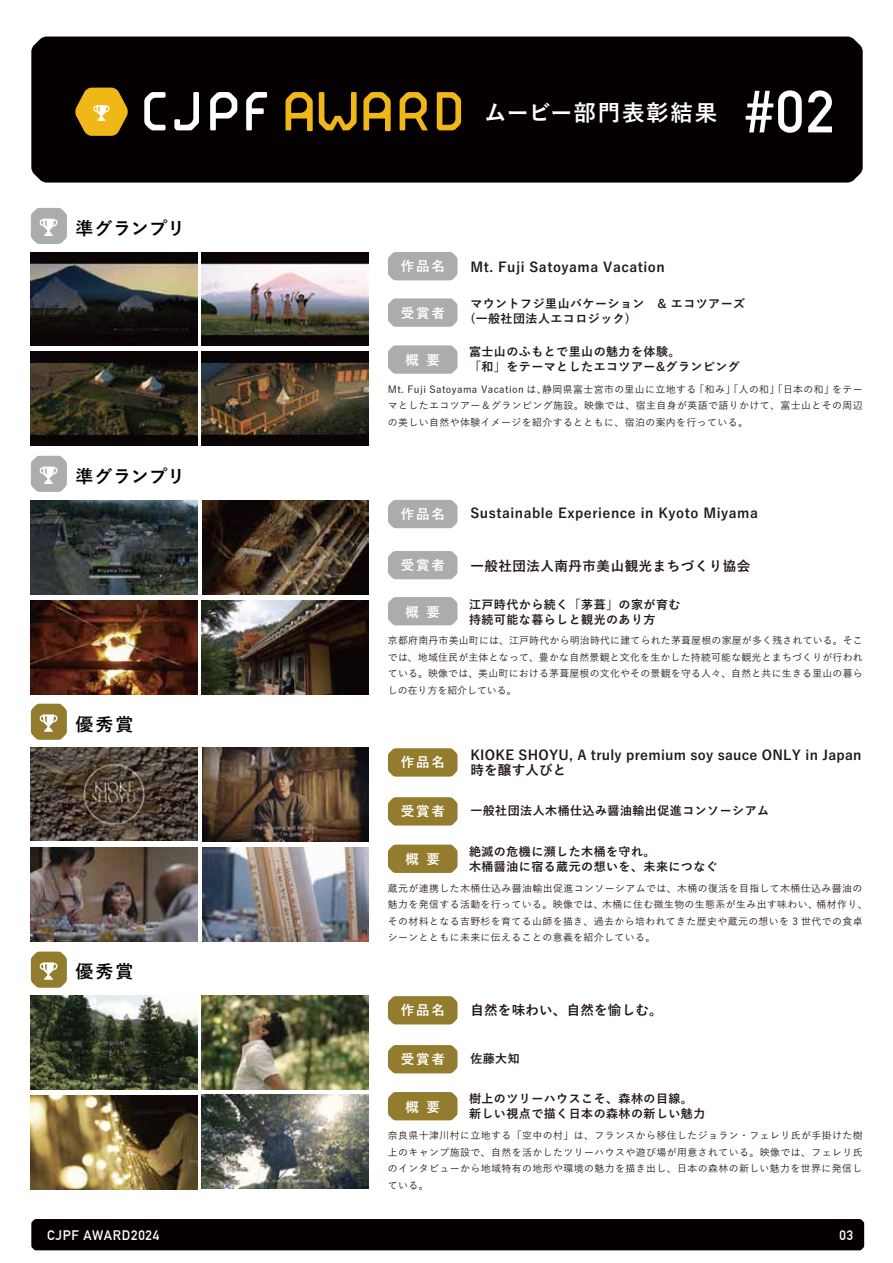
<style>
.page{position:relative;width:893px;height:1263px;background:#fff}
.page>*{position:absolute;margin:0;border:0;box-sizing:border-box;transform-origin:0 0}
.t1{font:700 58.5px "DIN Alternate";color:#fff}
.t2{font:700 22.5px "Yu Go";letter-spacing:.08em;color:#fff}
.t3{font:700 18px "Yu Go";letter-spacing:.03em;color:#040000}
.t4{font:700 13.5px "Yu Go";letter-spacing:.04em;color:#221815}
.t5{font:700 13.5px/15px "Yu Go";letter-spacing:.02em;color:#221815}
.t6{font:700 13.5px "Yu Go";letter-spacing:.14em;color:#fff}
.t7{font:700 13.5px "DIN Alternate";letter-spacing:.06em;color:#fff}
.t8{font:700 12px/15px "Yu Go";letter-spacing:.04em;color:#221815}
.t9{font:500 9.9px/16.5px "Yu Go";letter-spacing:.04em;color:#221815;text-align:justify}
</style>
<div class="page">
<div style="left:31px;top:37px;width:832px;height:146px;background:#040000"></div>
<svg style="left:144px;top:92px;width:22px;height:38px"></svg>
<svg style="left:174px;top:92px;width:25px;height:38px"></svg>
<svg style="left:210px;top:92px;width:27px;height:38px"></svg>
<svg style="left:246px;top:92px;width:21px;height:38px"></svg>
<svg style="left:75px;top:88px;width:53px;height:48px;background:#be941d"></svg>
<svg style="left:319px;top:92px;width:38px;height:38px"></svg>
<svg style="left:400px;top:92px;width:28px;height:38px"></svg>
<svg style="left:437px;top:92px;width:24px;height:38px"></svg>
<svg style="left:286px;top:92px;width:27px;height:39px"></svg>
<svg style="left:363px;top:92px;width:28px;height:39px"></svg>
<svg style="left:31px;top:208px;width:36px;height:36px"></svg>
<div style="left:388px;top:252px;width:69px;height:28px;background:#acacac"></div>
<svg style="left:388px;top:298px;width:69px;height:29px;background:#b0b0b0"></svg>
<svg style="left:388px;top:345px;width:69px;height:29px;background:#b0b0b0"></svg>
<svg style="left:31px;top:456px;width:36px;height:36px"></svg>
<svg style="left:31px;top:704px;width:36px;height:36px"></svg>
<svg style="left:31px;top:951px;width:36px;height:37px"></svg>
<div style="left:31px;top:1219px;width:833px;height:31px;background:#040000"></div>
<div style="left:388px;top:500px;width:69px;height:28px;background:#acacac"></div>
<div style="left:388px;top:551px;width:69px;height:28px;background:#acacac"></div>
<div style="left:388px;top:597px;width:69px;height:28px;background:#acacac"></div>
<svg style="left:388px;top:748px;width:69px;height:29px;background:#988338"></svg>
<div style="left:388px;top:797px;width:69px;height:28px;background:#937c2d"></div>
<div style="left:388px;top:845px;width:69px;height:28px;background:#937c2d"></div>
<div style="left:388px;top:996px;width:69px;height:28px;background:#937c2d"></div>
<svg style="left:388px;top:1045px;width:69px;height:28px;background:#968033"></svg>
<div style="left:388px;top:1092px;width:69px;height:28px;background:#937c2d"></div>
<img style="left:31px;top:252px;width:166px;height:94px">
<img style="left:202px;top:252px;width:166px;height:94px">
<img style="left:31px;top:352px;width:166px;height:93px">
<img style="left:202px;top:352px;width:166px;height:93px">
<img style="left:31px;top:501px;width:166px;height:93px">
<img style="left:31px;top:600px;width:166px;height:94px">
<img style="left:202px;top:600px;width:166px;height:94px">
<img style="left:202px;top:501px;width:167px;height:93px">
<img style="left:31px;top:996px;width:166px;height:93px">
<img style="left:202px;top:996px;width:166px;height:93px">
<img style="left:31px;top:1095px;width:166px;height:94px">
<img style="left:202px;top:1095px;width:166px;height:93px">
<img style="left:31px;top:747px;width:166px;height:94px">
<img style="left:202px;top:748px;width:167px;height:94px">
<img style="left:31px;top:848px;width:166px;height:93px">
<img style="left:202px;top:848px;width:167px;height:93px">
<h3 class="t3" style="left:75px;top:218px;width:111px">準グランプリ</h3>
<h3 class="t3" style="left:75px;top:466px;width:111px">準グランプリ</h3>
<h3 class="t3" style="left:75px;top:714px;width:60px">優秀賞</h3>
<h3 class="t3" style="left:75px;top:962px;width:60px">優秀賞</h3>
<h2 class="t2" style="left:484px;top:100px;width:235px">ムービー部門表彰結果</h2>
<h1 class="t1" style="left:745px;top:67px;width:90px">#02</h1>
<h3 class="t6" style="left:401px;top:259px;width:46px">作品名</h3>
<h3 class="t6" style="left:401px;top:305px;width:46px">受賞者</h3>
<h3 class="t6" style="left:406px;top:352px;width:36px">概 要</h3>
<h3 class="t4" style="left:470px;top:260px;width:196px">Mt. Fuji Satoyama Vacation</h3>
<p class="t8" style="left:470px;top:296px;width:276px">マウントフジ里山バケーション　&amp; エコツアーズ(一般社団法人エコロジック)</p>
<p class="t8" style="left:469px;top:344px;width:272px">富士山のふもとで里山の魅力を体験。<br>「和」をテーマとしたエコツアー&amp;グランピング</p>
<p class="t9" style="left:388px;top:379px;width:476px">Mt. Fuji Satoyama Vacation は、静岡県富士宮市の里山に立地する「和み」「人の和」「日本の和」をテーマとしたエコツアー＆グランピング施設。映像では、宿主自身が英語で語りかけて、富士山とその周辺の美しい自然や体験イメージを紹介するとともに、宿泊の案内を行っている。</p>
<h3 class="t6" style="left:401px;top:506px;width:46px">作品名</h3>
<h3 class="t6" style="left:401px;top:557px;width:46px">受賞者</h3>
<h3 class="t6" style="left:406px;top:604px;width:36px">概 要</h3>
<h3 class="t4" style="left:470px;top:506px;width:289px">Sustainable Experience in Kyoto Miyama</h3>
<h3 class="t4" style="left:470px;top:558px;width:282px">一般社団法人南丹市美山観光まちづくり協会</h3>
<p class="t8" style="left:469px;top:598px;width:213px">江戸時代から続く「茅葺」の家が育む持続可能な暮らしと観光のあり方</p>
<p class="t9" style="left:388px;top:631px;width:476px">京都府南丹市美山町には、江戸時代から明治時代に建てられた茅葺屋根の家屋が多く残されている。そこでは、地域住民が主体となって、豊かな自然景観と文化を生かした持続可能な観光とまちづくりが行われている。映像では、美山町における茅葺屋根の文化やその景観を守る人々、自然と共に生きる里山の暮らしの在り方を紹介している。</p>
<h3 class="t6" style="left:401px;top:755px;width:46px">作品名</h3>
<h3 class="t6" style="left:401px;top:804px;width:46px">受賞者</h3>
<h3 class="t6" style="left:406px;top:851px;width:36px">概 要</h3>
<h3 class="t5" style="left:470px;top:748px;width:393px">KIOKE SHOYU, A truly premium soy sauce ONLY in Japan時を醸す人びと</h3>
<p class="t8" style="left:470px;top:804px;width:300px">一般社団法人木桶仕込み醤油輸出促進コンソーシアム</p>
<p class="t8" style="left:469px;top:844px;width:250px">絶滅の危機に瀕した木桶を守れ。<br>木桶醤油に宿る蔵元の想いを、未来につなぐ</p>
<p class="t9" style="left:388px;top:879px;width:481px;text-align:left">蔵元が連携した木桶仕込み醤油輸出促進コンソーシアムでは、木桶の復活を目指して木桶仕込み醤油の魅力を発信する活動を行っている。映像では、木桶に住む微生物の生態系が生み出す味わい、桶材作り、その材料となる吉野杉を育てる山師を描き、過去から培われてきた歴史や蔵元の想いを 3 世代での食卓シーンとともに未来に伝えることの意義を紹介している。</p>
<h3 class="t6" style="left:401px;top:1003px;width:46px">作品名</h3>
<h3 class="t6" style="left:401px;top:1051px;width:46px">受賞者</h3>
<h3 class="t6" style="left:406px;top:1099px;width:36px">概 要</h3>
<h3 class="t5" style="left:470px;top:1002px;width:194px">自然を味わい、自然を愉しむ。</h3>
<p class="t8" style="left:470px;top:1051px;width:51px">佐藤大知</p>
<p class="t8" style="left:469px;top:1092px;width:238px">樹上のツリーハウスこそ、森林の目線。新しい視点で描く日本の森林の新しい魅力</p>
<p class="t9" style="left:388px;top:1126px;width:476px">奈良県十津川村に立地する「空中の村」は、フランスから移住したジョラン・フェレリ氏が手掛けた樹上のキャンプ施設で、自然を活かしたツリーハウスや遊び場が用意されている。映像では、フェレリ氏のインタビューから地域特有の地形や環境の魅力を描き出し、日本の森林の新しい魅力を世界に発信している。</p>
<h3 class="t7" style="left:47px;top:1224px;width:114px">CJPF AWARD2024</h3>
<h3 class="t7" style="left:840px;top:1224px;width:15px">03</h3>
</div>
